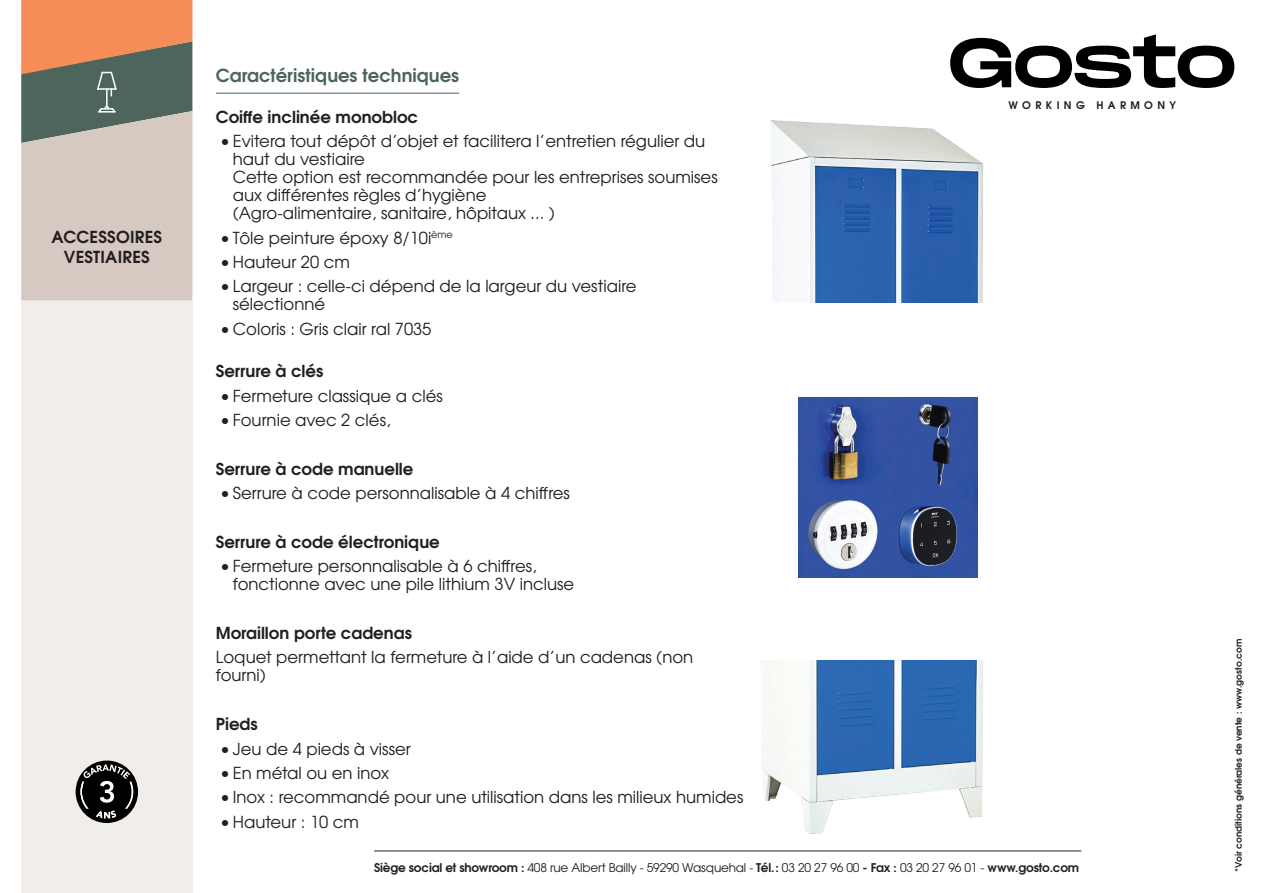
<style>
.page{position:relative;width:1263px;height:893px;background:#fff}
.page>*{position:absolute;margin:0;border:0;box-sizing:border-box;transform-origin:0 0}
.t1{font:700 18px "Te X Gyre Adventor";color:#4e655b}
.texte_courant{font:16.5px/18px "Te X Gyre Adventor";color:#231f20}
.texte_courant-2{font:700 16.5px/19.8px "Te X Gyre Adventor";color:#231f20;text-align:center}
.t2{font:12px "Te X Gyre Adventor";letter-spacing:-.015em;color:#231f20}
.t3{font:700 10.5px "Te X Gyre Adventor";letter-spacing:.415em;color:#231f20}
.t4{font:700 9px "Te X Gyre Adventor";color:#231f20}
.s1{font-weight:700}
</style>
<div class="page">
<hr style="left:374px;top:851px;width:707px;height:1px;background:#231f20">
<hr style="left:216px;top:93px;width:243px;height:1px;background:#4e655b">
<div style="left:21px;top:300px;width:171px;height:593px;background:#f0edea"></div>
<svg style="left:950px;top:34px;width:284px;height:54px"></svg>
<svg style="left:76px;top:760px;width:62px;height:63px"></svg>
<img style="left:770px;top:120px;width:213px;height:183px">
<img style="left:762px;top:660px;width:221px;height:174px">
<img style="left:798px;top:398px;width:180px;height:179px">
<svg style="left:21px;top:0;width:171px;height:300px;background:#bda796"></svg>
<p class="texte_courant-2" style="left:52px;top:225px;width:112px">ACCESSOIRES<br>VESTIAIRES</p>
<p class="t1" style="left:216px;top:59px;width:245px">Caractéristiques techniques</p>
<p class="texte_courant-2" style="left:216px;top:105px;width:204px">Coiffe inclinée monobloc</p>
<p class="texte_courant" style="left:233px;top:131px;width:486px;text-indent:-13px">• Evitera tout dépôt d’objet et facilitera l’entretien régulier du haut du vestiaire<br>Cette option est recommandée pour les entreprises soumises aux différentes règles d’hygiène<br>(Agro-alimentaire, sanitaire, hôpitaux ... )</p>
<p class="texte_courant" style="left:220px;top:228px;width:234px">• Tôle peinture époxy 8/10i<sup>ème</sup></p>
<p class="texte_courant" style="left:220px;top:252px;width:131px">• Hauteur 20 cm</p>
<p class="texte_courant" style="left:233px;top:276px;width:405px;text-indent:-13px">• Largeur : celle-ci dépend de la largeur du vestiaire sélectionné</p>
<p class="texte_courant" style="left:220px;top:319px;width:213px">• Coloris : Gris clair ral 7035</p>
<p class="texte_courant-2" style="left:216px;top:360px;width:109px">Serrure à clés</p>
<p class="texte_courant" style="left:220px;top:385px;width:224px">• Fermeture classique a clés</p>
<p class="texte_courant" style="left:220px;top:410px;width:172px">• Fournie avec 2 clés,</p>
<p class="texte_courant-2" style="left:216px;top:457px;width:199px">Serrure à code manuelle</p>
<p class="texte_courant" style="left:220px;top:483px;width:351px">• Serrure à code personnalisable à 4 chiffres</p>
<p class="texte_courant-2" style="left:216px;top:530px;width:225px">Serrure à code électronique</p>
<p class="texte_courant" style="left:233px;top:556px;width:343px;text-indent:-13px">• Fermeture personnalisable à 6 chiffres, fonctionne avec une pile lithium 3V incluse</p>
<p class="texte_courant-2" style="left:216px;top:621px;width:198px">Moraillon porte cadenas</p>
<p class="texte_courant" style="left:216px;top:647px;width:479px">Loquet permettant la fermeture à l’aide d’un cadenas (non fourni)</p>
<p class="texte_courant-2" style="left:216px;top:713px;width:43px">Pieds</p>
<p class="texte_courant" style="left:220px;top:738px;width:192px">• Jeu de 4 pieds à visser</p>
<p class="texte_courant" style="left:220px;top:763px;width:170px">• En métal ou en inox</p>
<p class="texte_courant" style="left:220px;top:787px;width:525px">• Inox : recommandé pour une utilisation dans les milieux humides</p>
<p class="texte_courant" style="left:220px;top:812px;width:140px">• Hauteur : 10 cm</p>
<p class="t3" style="left:1008px;top:96px;width:169px">WORKING HARMONY</p>
<p class="t2" style="left:374px;top:858px;width:707px"><span class="s1">Siège social et showroom :</span> 408 rue Albert Bailly - 59290 Wasquehal - <span class="s1">Tél.:</span> 03 20 27 96 00 <span class="s1">- Fax :</span> 03 20 27 96 01 - <span class="s1">www.gosto.com</span></p>
<p class="t4" style="left:1230px;top:872px;width:234px;rotate:-90deg">*Voir conditions générales de vente : www.gosto.com</p>
</div>
